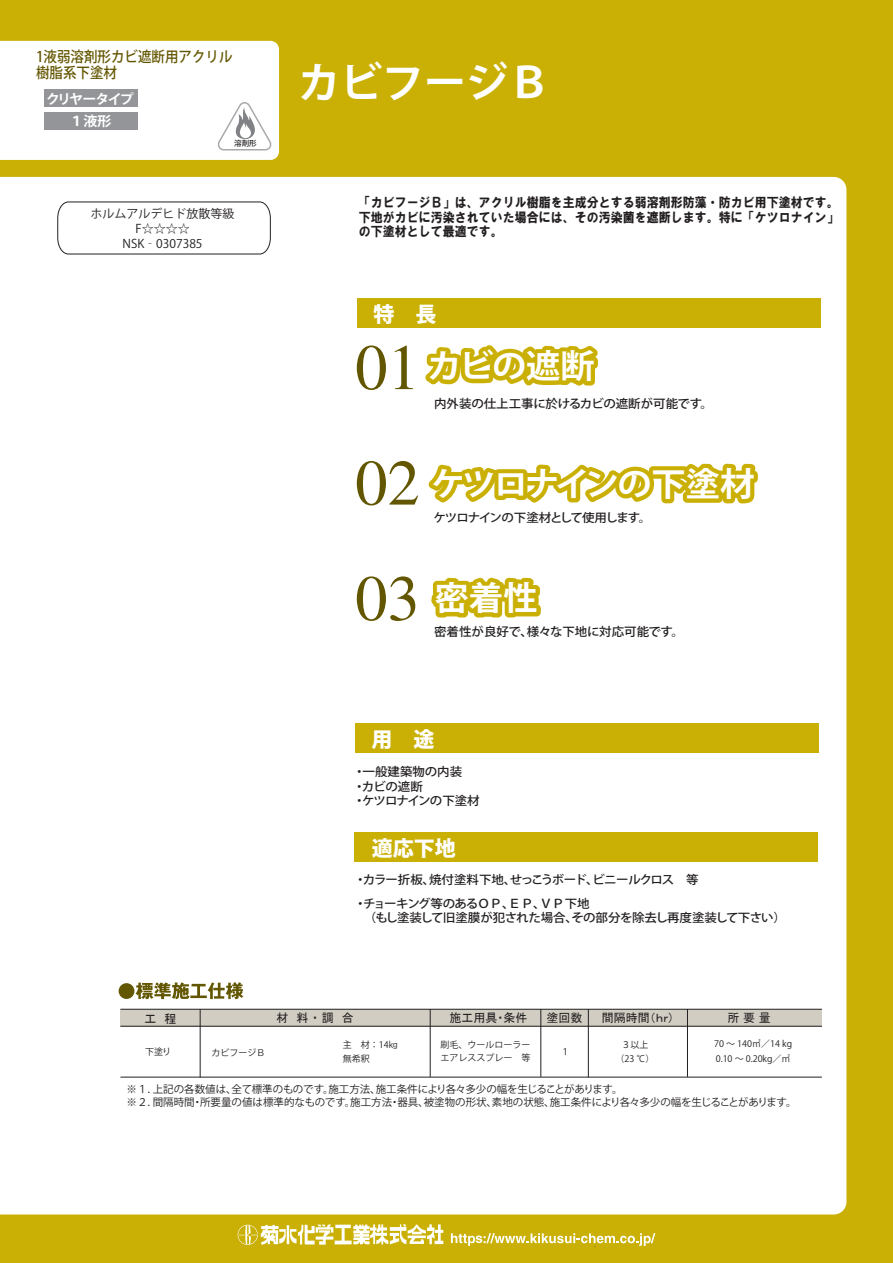
<style>
.page{position:relative;width:893px;height:1263px;background:#cab004}
.page>*{position:absolute;margin:0;border:0;box-sizing:border-box;transform-origin:0 0}
.t1{font:700 42px "Koz Go Pro";color:#fff}
.t2{font:700 33px "Koz Go Pro";letter-spacing:-.07em;color:#fff;scale:1.04 1}
.t3{font:700 33px "Koz Go Pro";letter-spacing:-.04em;color:#fff;scale:1.04 1}
.t4{font:800 21px "Koz Go Pro";color:#fff}
.t5{font:500 14.7px/16.2px "Koz Go Pro";color:#635600;scale:.92 1}
.t6{font:700 13.5px "Koz Go Pro";letter-spacing:-.13em;color:#fff;scale:1.04 1}
.t7{font:700 13.5px "Koz Go Pro";letter-spacing:-.08em;color:#fff;scale:1.04 1}
.t8{font:13.2px/14.4px "HG Soei Kakugothic UB";color:#231f20;text-align:justify;scale:.91 1}
.t9{font:500 12px/14.4px "Koz Go Pro";letter-spacing:-.025em;color:#231f20;scale:1.04 1}
.t10{font:12px "MS P Gothic";color:#231f20}
.t11{font:500 12px "Koz Go Pro";letter-spacing:-.05em;color:#231f20;scale:1.04 1}
.t12{font:12px/15px "Koz Go Pro";color:#231f20;text-align:center}
.t13{font:500 12px "Koz Go Pro";color:#231f20;scale:1.04 1}
.t14{font:500 12px "Koz Go Pro";letter-spacing:-.09em;color:#231f20;scale:1.04 1}
.t15{font:10.5px/12.6px "Koz Go Pro";color:#231f20}
.t16{font:9px/13.5px "Koz Go Pro";color:#231f20}
.t17{font:500 7.5px "Koz Go Pro";color:#231f20}
</style>
<div class="page">
<div style="left:0;top:177px;width:846px;height:1037px;background:#fff"></div>
<svg style="left:357px;top:345px;width:29px;height:45px"></svg>
<svg style="left:395px;top:345px;width:18px;height:44px"></svg>
<svg style="left:357px;top:461px;width:61px;height:44px;background:#cecab0"></svg>
<svg style="left:357px;top:576px;width:58px;height:45px;background:#cfcbb0"></svg>
<svg style="left:57px;top:201px;width:214px;height:53px;background:#f7f7f7"></svg>
<div style="left:357px;top:298px;width:464px;height:30px;background:#cab004"></div>
<div style="left:355px;top:723px;width:464px;height:30px;background:#cab004"></div>
<div style="left:119px;top:983px;width:15px;height:16px;background:#635600;border-radius:50%"></div>
<svg style="left:136px;top:982px;width:107px;height:17px;background:#aca577"></svg>
<div style="left:120px;top:1009px;width:702px;height:17px;background:#d2cdc3"></div>
<hr style="left:200px;top:1009px;width:1px;height:68px;background:#231f20">
<hr style="left:120px;top:1009px;width:702px;height:1px;background:#231f20">
<hr style="left:120px;top:1026px;width:702px;height:1px;background:#231f20">
<hr style="left:120px;top:1077px;width:702px;height:1px;background:#231f20">
<hr style="left:430px;top:1009px;width:1px;height:68px;background:#231f20">
<hr style="left:541px;top:1009px;width:1px;height:68px;background:#231f20">
<hr style="left:588px;top:1009px;width:1px;height:68px;background:#231f20">
<hr style="left:687px;top:1009px;width:1px;height:68px;background:#231f20">
<svg style="left:425px;top:345px;width:173px;height:41px"></svg>
<svg style="left:431px;top:578px;width:110px;height:39px"></svg>
<div style="left:355px;top:832px;width:463px;height:30px;background:#cab004"></div>
<svg style="left:428px;top:464px;width:330px;height:39px"></svg>
<svg style="left:0;top:41px;width:279px;height:119px;background:#f2f2f2"></svg>
<svg style="left:238px;top:1224px;width:205px;height:21px"></svg>
<svg style="left:451px;top:1233px;width:204px;height:13px"></svg>
<h3 class="t5" style="left:36px;top:49px;width:215px">1液弱溶剤形カビ遮断用アクリル樹脂系下塗材</h3>
<h1 class="t1" style="left:298px;top:55px;width:254px">カビフージＢ</h1>
<p class="t6" style="left:46px;top:90px;width:86px">クリヤータイプ</p>
<p class="t7" style="left:74px;top:111px;width:28px">白色</p>
<p class="t7" style="left:70px;top:112px;width:42px">１液形</p>
<p class="t17" style="left:234px;top:138px;width:24px">溶剤形</p>
<p class="t12" style="left:91px;top:206px;width:146px">ホルムアルデヒド放散等級<br>F☆☆☆☆<br>NSK‐0307385</p>
<p class="t8" style="left:359px;top:195px;width:529px">「カビフージＢ」は、アクリル樹脂を主成分とする弱溶剤形防藻・防カビ用下塗材です。下地がカビに汚染されていた場合には、その汚染菌を遮断します。特に「ケツロナイン」の下塗材として最適です。</p>
<h3 class="t4" style="left:373px;top:300px;width:64px">特　長</h3>
<h2 class="t3" style="left:427px;top:345px;width:163px">カビの遮断</h2>
<p class="t9" style="left:434px;top:397px;width:270px">内外装の仕上工事に於けるカビの遮断が可能です。</p>
<h2 class="t2" style="left:431px;top:463px;width:313px">ケツロナインの下塗材</h2>
<p class="t14" style="left:434px;top:510px;width:211px">ケツロナインの下塗材として使用します。</p>
<h2 class="t3" style="left:435px;top:577px;width:101px">密着性</h2>
<p class="t13" style="left:434px;top:624px;width:242px">密着性が良好で、様々な下地に対応可能です。</p>
<h3 class="t4" style="left:371px;top:725px;width:64px">用　途</h3>
<p class="t9" style="left:353px;top:765px;width:123px">・一般建築物の内装<br>・カビの遮断<br>・ケツロナインの下塗材</p>
<h3 class="t4" style="left:372px;top:835px;width:85px">適応下地</h3>
<p class="t11" style="left:354px;top:872px;width:333px">・カラー折板、焼付塗料下地、せっこうボード、ビニールクロス　等</p>
<p class="t9" style="left:354px;top:896px;width:416px">・チョーキング等のあるＯＰ、ＥＰ、ＶＰ下地<br>　（もし塗装して旧塗膜が犯された場合、その部分を除去し再度塗装して下さい）</p>
<p class="t10" style="left:144px;top:1012px;width:33px">工　程</p>
<p class="t10" style="left:277px;top:1012px;width:79px">材　料 ・ 調　合</p>
<p class="t10" style="left:450px;top:1012px;width:79px">施工用具・条件</p>
<p class="t10" style="left:547px;top:1012px;width:37px">塗回数</p>
<p class="t10" style="left:602px;top:1012px;width:73px">間隔時間（ｈｒ）</p>
<p class="t10" style="left:727px;top:1012px;width:45px">所 要 量</p>
<p class="t16" style="left:145px;top:1045px;width:28px">下塗り</p>
<p class="t16" style="left:343px;top:1039px;width:56px">主　材：14㎏無希釈</p>
<p class="t16" style="left:440px;top:1038px;width:91px">刷毛、ウールローラーエアレススプレー　等</p>
<p class="t16" style="left:561px;top:1045px;width:10px">１</p>
<p class="t16" style="left:615px;top:1038px;width:41px;text-align:center">３以上（23 ℃）</p>
<p class="t16" style="left:714px;top:1036px;width:79px;line-height:15px">70 ～ 140㎡／14 kg<br>0.10 ～ 0.20kg／㎡</p>
<p class="t16" style="left:212px;top:1046px;width:55px">カビフージＢ</p>
<p class="t15" style="left:127px;top:1083px;width:671px">※１．上記の各数値は、全て標準のものです。施工方法、施工条件により各々多少の幅を生じることがあります。<br>※２．間隔時間・所要量の値は標準的なものです。施工方法・器具、被塗物の形状、素地の状態、施工条件により各々多少の幅を生じることがあります。</p>
</div>
